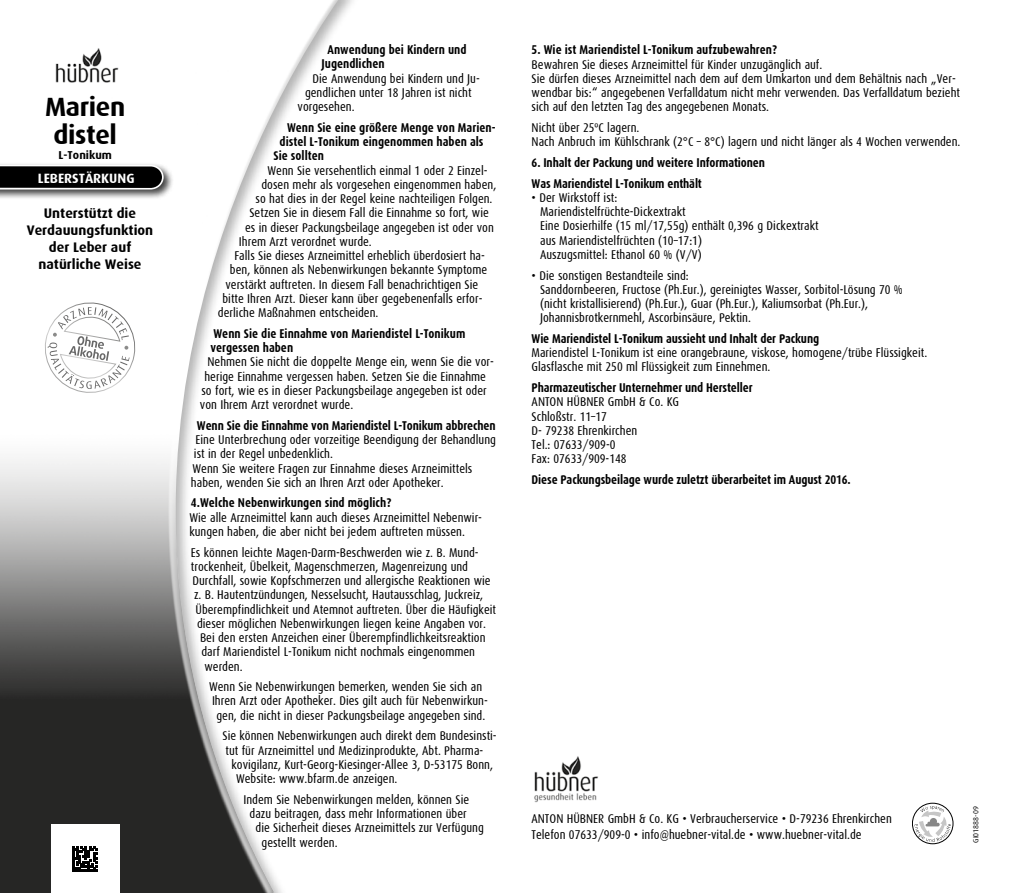
<style>
.page{position:relative;width:1021px;height:893px;background:#fff}
.page>*{position:absolute;margin:0;border:0;box-sizing:border-box;transform-origin:0 0}
.t1{font:700 26.4px/27.9px "Dax";letter-spacing:-.015em;color:#000;text-align:center}
.t2{font:700 13.8px/16.8px "Dax";color:#000;text-align:center}
.t3{font:700 13.5px "Dax";color:#fff}
.t4{font:12.75px/14.2px "Dax Condensed";color:#000}
.t5{font:700 12.75px/14.2px "Dax Condensed";letter-spacing:-.01em;color:#000}
.t6{font:700 11.4px "Dax";color:#000}
.t7{font:7.5px "Dax";color:#000}
</style>
<div class="page">
<img style="left:0;top:0;width:338px;height:893px">
<img style="left:40px;top:40px;width:92px;height:54px">
<div style="left:0;top:162px;width:174px;height:39px;background:#000;opacity:.75"></div>
<svg style="left:0;top:165px;width:164px;height:25px;background:#252525"></svg>
<img style="left:534px;top:756px;width:64px;height:47px">
<svg style="left:912px;top:803px;width:41px;height:41px"></svg>
<div style="left:912px;top:803px;width:41px;height:41px;border:1px solid #000;border-radius:50%"></div>
<svg style="left:914px;top:806px;width:36px;height:36px"></svg>
<svg style="left:44px;top:302px;width:92px;height:92px"></svg>
<div style="left:51px;top:825px;width:68px;height:68px;background:#fff"></div>
<svg style="left:72px;top:846px;width:26px;height:26px"></svg>
<h1 class="t1" style="left:45px;top:93px;width:82px">Marien distel</h1>
<p class="t6" style="left:59px;top:149px;width:55px">L-Tonikum</p>
<p class="t3" style="left:38px;top:171px;width:98px">LEBERSTÄRKUNG</p>
<p class="t2" style="left:27px;top:205px;width:128px">Unterstützt die<br>Verdauungsfunktion der Leber auf natürliche Weise</p>
<p class="t5" style="left:321px;top:43px;width:146px;text-indent:6px">Anwendung bei Kindern und<br>Jugendlichen</p>
<p class="t4" style="left:312px;top:71px;width:169px">Die Anwendung bei Kindern und Ju-</p>
<p class="t4" style="left:305px;top:86px;width:168px">gendlichen unter 18 Jahren ist nicht</p>
<p class="t4" style="left:297px;top:100px;width:59px">vorgesehen.</p>
<p class="t5" style="left:287px;top:120px;width:210px">Wenn Sie eine größere Menge von Marien-</p>
<p class="t5" style="left:279px;top:135px;width:205px">distel L-Tonikum eingenommen haben als</p>
<p class="t5" style="left:273px;top:149px;width:52px">Sie sollten</p>
<p class="t4" style="left:267px;top:163px;width:222px">Wenn Sie versehentlich einmal 1 oder 2 Einzel-</p>
<p class="t4" style="left:261px;top:178px;width:236px">dosen mehr als vorgesehen eingenommen haben,</p>
<p class="t4" style="left:255px;top:192px;width:238px">so hat dies in der Regel keine nachteiligen Folgen.</p>
<p class="t4" style="left:249px;top:206px;width:241px">Setzen Sie in diesem Fall die Einnahme so fort, wie</p>
<p class="t4" style="left:245px;top:220px;width:250px">es in dieser Packungsbeilage angegeben ist oder von</p>
<p class="t4" style="left:239px;top:235px;width:134px">Ihrem Arzt verordnet wurde.</p>
<p class="t4" style="left:234px;top:249px;width:252px">Falls Sie dieses Arzneimittel erheblich überdosiert ha-</p>
<p class="t4" style="left:230px;top:263px;width:259px">ben, können als Nebenwirkungen bekannte Symptome</p>
<p class="t4" style="left:225px;top:277px;width:254px">verstärkt auftreten. In diesem Fall benachrichtigen Sie</p>
<p class="t4" style="left:222px;top:292px;width:261px">bitte Ihren Arzt. Dieser kann über gegebenenfalls erfor-</p>
<p class="t4" style="left:218px;top:306px;width:162px">derliche Maßnahmen entscheiden.</p>
<p class="t5" style="left:210px;top:326px;width:256px">Wenn Sie die Einnahme von Mariendistel L-Tonikum vergessen haben</p>
<p class="t4" style="left:207px;top:355px;width:288px">Nehmen Sie nicht die doppelte Menge ein, wenn Sie die vor-</p>
<p class="t4" style="left:204px;top:369px;width:283px">herige Einnahme vergessen haben. Setzen Sie die Einnahme</p>
<p class="t4" style="left:201px;top:383px;width:287px">so fort, wie es in dieser Packungsbeilage angegeben ist oder</p>
<p class="t4" style="left:200px;top:398px;width:155px">von Ihrem Arzt verordnet wurde.</p>
<p class="t5" style="left:197px;top:418px;width:300px">Wenn Sie die Einnahme von Mariendistel L-Tonikum abbrechen</p>
<p class="t4" style="left:191px;top:433px;width:306px;text-indent:5px">Eine Unterbrechung oder vorzeitige Beendigung der Behandlung ist in der Regel unbedenklich.<br>Wenn Sie weitere Fragen zur Einnahme dieses Arzneimittels haben, wenden Sie sich an Ihren Arzt oder Apotheker.</p>
<p class="t5" style="left:191px;top:496px;width:202px">4.Welche Nebenwirkungen sind möglich?</p>
<p class="t4" style="left:189px;top:510px;width:294px">Wie alle Arzneimittel kann auch dieses Arzneimittel Nebenwir&shy;kungen haben, die aber nicht bei jedem auftreten müssen.</p>
<p class="t4" style="left:191px;top:545px;width:289px">Es können leichte Magen-Darm-Beschwerden wie z. B. Mund-</p>
<p class="t4" style="left:191px;top:559px;width:278px">trockenheit, Übelkeit, Magenschmerzen, Magenreizung und</p>
<p class="t4" style="left:192px;top:574px;width:300px">Durchfall, sowie Kopfschmerzen und allergische Reaktionen wie</p>
<p class="t4" style="left:194px;top:588px;width:291px">z. B. Hautentzündungen, Nesselsucht, Hautausschlag, Juckreiz,</p>
<p class="t4" style="left:195px;top:602px;width:302px">Überempfindlichkeit und Atemnot auftreten. Über die Häufigkeit</p>
<p class="t4" style="left:197px;top:616px;width:290px">dieser möglichen Nebenwirkungen liegen keine Angaben vor.</p>
<p class="t4" style="left:200px;top:631px;width:287px">Bei den ersten Anzeichen einer Überempfindlichkeitsreaktion</p>
<p class="t4" style="left:201px;top:645px;width:275px">darf Mariendistel L-Tonikum nicht nochmals eingenommen</p>
<p class="t4" style="left:204px;top:659px;width:40px">werden.</p>
<p class="t4" style="left:209px;top:680px;width:280px;text-align:center">Wenn Sie Nebenwirkungen bemerken, wenden Sie sich an<br>Ihren Arzt oder Apotheker. Dies gilt auch für Nebenwirkun&shy;gen, die nicht in dieser Packungsbeilage angegeben sind.</p>
<p class="t4" style="left:222px;top:729px;width:276px">Sie können Nebenwirkungen auch direkt dem Bundesinsti-</p>
<p class="t4" style="left:225px;top:743px;width:259px">tut für Arzneimittel und Medizinprodukte, Abt. Pharma-</p>
<p class="t4" style="left:231px;top:757px;width:263px">kovigilanz, Kurt-Georg-Kiesinger-Allee 3, D-53175 Bonn,</p>
<p class="t4" style="left:236px;top:772px;width:163px">Website: www.bfarm.de anzeigen.</p>
<p class="t4" style="left:243px;top:792px;width:227px">Indem Sie Nebenwirkungen melden, können Sie</p>
<p class="t4" style="left:249px;top:807px;width:219px">dazu beitragen, dass mehr Informationen über</p>
<p class="t4" style="left:255px;top:821px;width:230px">die Sicherheit dieses Arzneimittels zur Verfügung</p>
<p class="t4" style="left:261px;top:835px;width:77px">gestellt werden.</p>
<p class="t5" style="left:531px;top:43px;width:247px">5. Wie ist Mariendistel L-Tonikum aufzubewahren?</p>
<p class="t4" style="left:531px;top:57px;width:430px">Bewahren Sie dieses Arzneimittel für Kinder unzugänglich auf.<br>Sie dürfen dieses Arzneimittel nach dem auf dem Umkarton und dem Behältnis nach „Ver&shy;wendbar bis:“ angegebenen Verfalldatum nicht mehr verwenden. Das Verfalldatum bezieht sich auf den letzten Tag des angegebenen Monats.</p>
<p class="t4" style="left:531px;top:121px;width:430px">Nicht über 25ºC lagern.<br>Nach Anbruch im Kühlschrank (2°C – 8°C) lagern und nicht länger als 4 Wochen verwenden.</p>
<p class="t5" style="left:531px;top:152px;width:235px;line-height:20.7px">6. Inhalt der Packung und weitere Informationen<br>Was Mariendistel L-Tonikum enthält</p>
<p class="t4" style="left:540px;top:190px;width:280px;text-indent:-9px">• Der Wirkstoff ist:<br>Mariendistelfrüchte-Dickextrakt<br>Eine Dosierhilfe (15 ml/17,55g) enthält 0,396 g Dickextrakt aus Mariendistelfrüchten (10–17:1)<br>Auszugsmittel: Ethanol 60 % (V/V)</p>
<p class="t4" style="left:540px;top:268px;width:364px;text-indent:-9px">• Die sonstigen Bestandteile sind:<br>Sanddornbeeren, Fructose (Ph.Eur.), gereinigtes Wasser, Sorbitol-Lösung 70 % (nicht kristallisierend) (Ph.Eur.), Guar (Ph.Eur.), Kaliumsorbat (Ph.Eur.), Johannisbrotkernmehl, Ascorbinsäure, Pektin.</p>
<p class="t5" style="left:531px;top:331px;width:289px">Wie Mariendistel L-Tonikum aussieht und Inhalt der Packung</p>
<p class="t4" style="left:531px;top:346px;width:397px">Mariendistel L-Tonikum ist eine orangebraune, viskose, homogene/trübe Flüssigkeit.<br>Glasflasche mit 250 ml Flüssigkeit zum Einnehmen.</p>
<p class="t5" style="left:531px;top:381px;width:222px">Pharmazeutischer Unternehmer und Hersteller</p>
<p class="t4" style="left:531px;top:395px;width:149px">ANTON HÜBNER GmbH &amp; Co. KG<br>Schloßstr. 11–17<br>D- 79238 Ehrenkirchen<br>Tel.: 07633/909-0<br>Fax: 07633/909-148</p>
<p class="t5" style="left:531px;top:473px;width:320px">Diese Packungsbeilage wurde zuletzt überarbeitet im August 2016.</p>
<p class="t4" style="left:531px;top:811px;width:362px;line-height:15.3px">ANTON HÜBNER GmbH &amp; Co. KG • Verbraucherservice • D-79236 Ehrenkirchen<br>Telefon 07633/909-0 • info@huebner-vital.de • www.huebner-vital.de</p>
<p class="t7" style="left:971px;top:843px;width:38px;rotate:-90deg">GI01888-09</p>
</div>
